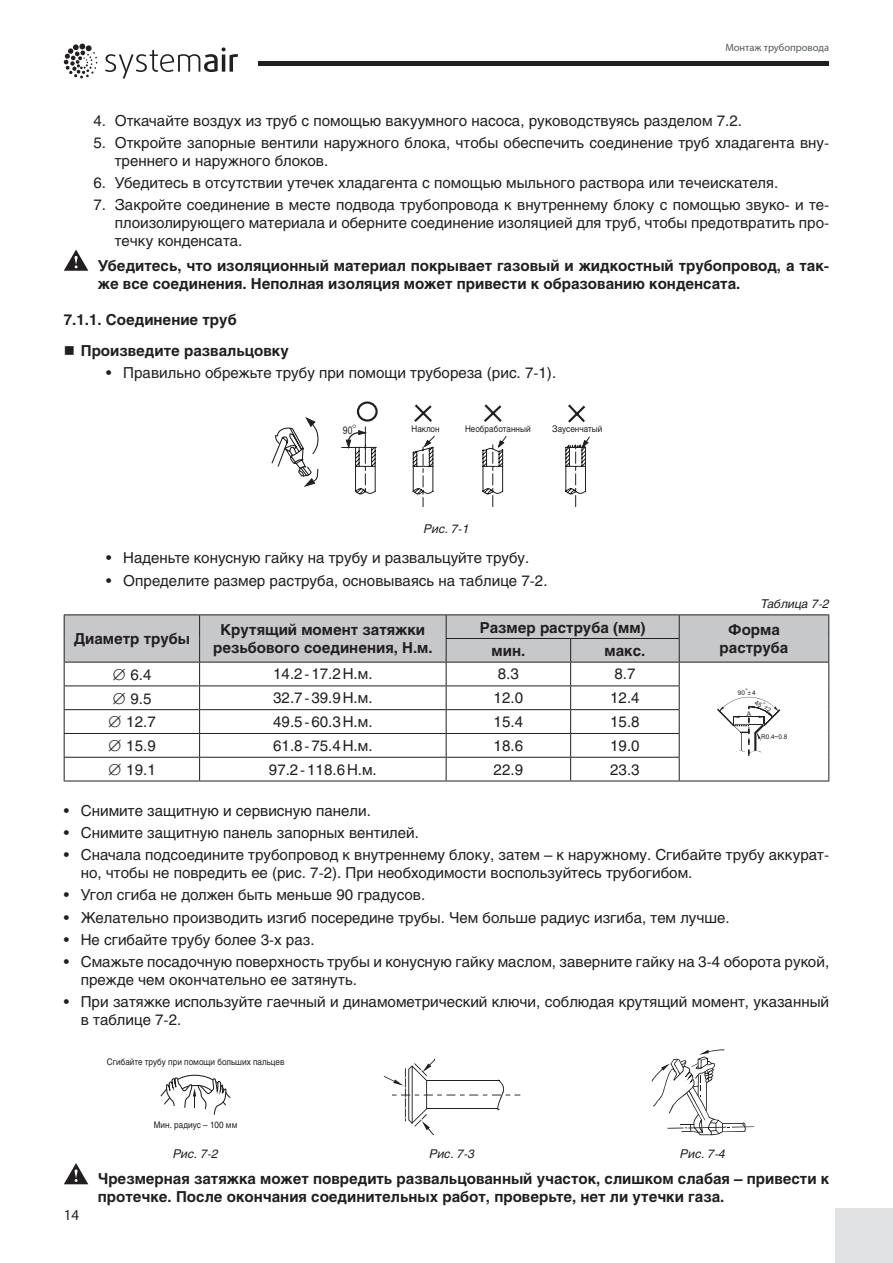
<style>
.page{position:relative;width:893px;height:1263px;background:#fff}
.page>*{position:absolute;margin:0;border:0;box-sizing:border-box;transform-origin:0 0}
.t1{font:15px/18px "Helios";color:#231f20}
.t2{font:700 15px/18px "Helios";color:#231f20}
.t3{font:15px "Myriad Pro";color:#231f20}
.t4{font:italic 12px "Helios";color:#231f20}
.t5{font:10.65px "Arial Narrow";color:#231f20}
.t6{font:10.5px "Myriad Pro";color:#57585a}
.t7{font:9px "Helios";color:#231f20;scale:.9 1}
.t8{font:6.45px "Arial";color:#231f20}
.s1{font-family:"Daxline Offc Pro";font-weight:300}
.s2{font-style:inherit}
</style>
<div class="page">
<svg style="left:105px;top:47px;width:133px;height:32px"></svg>
<svg style="left:64px;top:44px;width:34px;height:35px"></svg>
<hr style="left:258px;top:61px;width:571px;height:4px;background:#231f20">
<svg style="left:64px;top:249px;width:24px;height:22px"></svg>
<svg style="left:271px;top:418px;width:48px;height:69px"></svg>
<div style="left:357px;top:401px;width:21px;height:21px;border:2px solid #231f20;border-radius:50%"></div>
<svg style="left:341px;top:425px;width:35px;height:70px"></svg>
<svg style="left:412px;top:435px;width:23px;height:71px"></svg>
<svg style="left:414px;top:404px;width:18px;height:18px"></svg>
<svg style="left:482px;top:435px;width:25px;height:71px"></svg>
<svg style="left:484px;top:404px;width:18px;height:18px"></svg>
<svg style="left:565px;top:436px;width:25px;height:70px"></svg>
<svg style="left:568px;top:404px;width:18px;height:19px"></svg>
<hr style="left:64px;top:614px;width:136px;height:1px;background:#231f20">
<hr style="left:200px;top:614px;width:246px;height:1px;background:#231f20">
<hr style="left:446px;top:614px;width:125px;height:1px;background:#231f20">
<hr style="left:571px;top:614px;width:108px;height:1px;background:#231f20">
<hr style="left:679px;top:614px;width:150px;height:1px;background:#231f20">
<hr style="left:64px;top:781px;width:136px;height:1px;background:#231f20">
<hr style="left:200px;top:781px;width:246px;height:1px;background:#231f20">
<hr style="left:446px;top:781px;width:125px;height:1px;background:#231f20">
<hr style="left:571px;top:781px;width:108px;height:1px;background:#231f20">
<hr style="left:679px;top:781px;width:150px;height:1px;background:#231f20">
<svg style="left:64px;top:615px;width:765px;height:166px"></svg>
<svg style="left:160px;top:1075px;width:71px;height:41px"></svg>
<svg style="left:384px;top:1059px;width:136px;height:76px"></svg>
<svg style="left:651px;top:1049px;width:103px;height:86px"></svg>
<svg style="left:64px;top:1163px;width:24px;height:21px"></svg>
<div style="left:836px;top:1209px;width:57px;height:54px;background:#e1e2e4"></div>
<p class="t6" style="left:725px;top:42px;width:105px">Монтаж трубопровода</p>
<p class="t1" style="left:94px;top:111px;width:650px">4. Откачайте воздух из труб с помощью вакуумного насоса, руководствуясь разделом 7.2.</p>
<p class="t1" style="left:115px;top:133px;width:716px;text-indent:-21px">5. Откройте запорные вентили наружного блока, чтобы обеспечить соединение труб хладагента вну&shy;треннего и наружного блоков.</p>
<p class="t1" style="left:94px;top:174px;width:686px">6. Убедитесь в отсутствии утечек хладагента с помощью мыльного раствора или течеискателя.</p>
<p class="t1" style="left:115px;top:196px;width:716px;text-align:justify;text-indent:-21px">7. Закройте соединение в месте подвода трубопровода к внутреннему блоку с помощью звуко- и те&shy;плоизолирующего материала и оберните соединение изоляцией для труб, чтобы предотвратить про&shy;течку конденсата.</p>
<p class="t2" style="left:98px;top:256px;width:733px">Убедитесь, что изоляционный материал покрывает газовый и жидкостный трубопровод, а так&shy;же все соединения. Неполная изоляция может привести к образованию конденсата.</p>
<p class="t2" style="left:81px;top:304px;width:210px;line-height:30.8px;text-indent:-17px">7.1.1. Соединение труб<br>Произведите развальцовку</p>
<p class="t1" style="left:106px;top:363px;width:451px">• Правильно обрежьте трубу при помощи трубореза (рис. 7-1).</p>
<p class="t5" style="left:343px;top:422px;width:11px">90</p>
<p class="t7" style="left:411px;top:424px;width:33px">Наклон</p>
<p class="t7" style="left:465px;top:424px;width:74px">Необработанный</p>
<p class="t7" style="left:552px;top:424px;width:57px">Заусенчатый</p>
<p class="t4" style="left:424px;top:521px;width:47px">Рис. 7-1</p>
<p class="t1" style="left:106px;top:549px;width:425px">• Наденьте конусную гайку на трубу и развальцуйте трубу.</p>
<p class="t1" style="left:106px;top:571px;width:443px">• Определите размер раструба, основываясь на таблице 7-2.</p>
<p class="t4" style="left:761px;top:597px;width:70px">Таблица 7-2</p>
<p class="t2" style="left:74px;top:630px;width:118px">Диаметр трубы</p>
<p class="t2" style="left:213px;top:621px;width:221px;text-align:center">Крутящий момент затяжки резьбового соединения, Н.м.</p>
<p class="t2" style="left:480px;top:618px;width:168px">Размер раструба (мм)</p>
<p class="t2" style="left:728px;top:621px;width:53px">Форма</p>
<p class="t2" style="left:492px;top:642px;width:35px">мин.</p>
<p class="t2" style="left:604px;top:642px;width:42px">макс.</p>
<p class="t2" style="left:720px;top:639px;width:70px">раструба</p>
<p class="t1" style="left:112px;top:665px;width:41px"><span class="s1">⌀</span> 6.4</p>
<p class="t1" style="left:273px;top:665px;width:101px">14.2-17.2Н.м.</p>
<p class="t1" style="left:498px;top:665px;width:23px">8.3</p>
<p class="t1" style="left:614px;top:665px;width:23px">8.7</p>
<p class="t8" style="left:738px;top:689px;width:20px">90<sup>°</sup><span class="s2">±</span>4</p>
<p class="t8" style="left:747px;top:709px;width:6px">A</p>
<p class="t1" style="left:112px;top:689px;width:41px"><span class="s1">⌀</span> 9.5</p>
<p class="t1" style="left:273px;top:689px;width:101px">32.7-39.9Н.м.</p>
<p class="t1" style="left:494px;top:689px;width:31px">12.0</p>
<p class="t1" style="left:610px;top:689px;width:31px">12.4</p>
<p class="t1" style="left:108px;top:713px;width:49px"><span class="s1">⌀</span> 12.7</p>
<p class="t1" style="left:273px;top:712px;width:101px">49.5-60.3Н.м.</p>
<p class="t1" style="left:494px;top:712px;width:31px">15.4</p>
<p class="t1" style="left:610px;top:712px;width:31px">15.8</p>
<p class="t1" style="left:108px;top:737px;width:49px"><span class="s1">⌀</span> 15.9</p>
<p class="t1" style="left:273px;top:736px;width:101px">61.8-75.4Н.м.</p>
<p class="t1" style="left:494px;top:736px;width:31px">18.6</p>
<p class="t1" style="left:610px;top:736px;width:31px">19.0</p>
<p class="t1" style="left:108px;top:760px;width:49px"><span class="s1">⌀</span> 19.1</p>
<p class="t1" style="left:269px;top:760px;width:109px">97.2-118.6Н.м.</p>
<p class="t1" style="left:494px;top:760px;width:31px">22.9</p>
<p class="t1" style="left:610px;top:760px;width:31px">23.3</p>
<p class="t1" style="left:64px;top:801px;width:309px">• Снимите защитную и сервисную панели.</p>
<p class="t1" style="left:64px;top:823px;width:357px">• Снимите защитную панель запорных вентилей.</p>
<p class="t1" style="left:81px;top:846px;width:750px;text-indent:-17px">• Сначала подсоедините трубопровод к внутреннему блоку, затем – к наружному. Сгибайте трубу аккурат&shy;но, чтобы не повредить ее (рис. 7-2). При необходимости воспользуйтесь трубогибом.</p>
<p class="t1" style="left:64px;top:886px;width:363px">• Угол сгиба не должен быть меньше 90 градусов.</p>
<p class="t1" style="left:64px;top:908px;width:667px">• Желательно производить изгиб посередине трубы. Чем больше радиус изгиба, тем лучше.</p>
<p class="t1" style="left:64px;top:930px;width:252px">• Не сгибайте трубу более 3-х раз.</p>
<p class="t1" style="left:81px;top:953px;width:750px;text-indent:-17px">• Смажьте посадочную поверхность трубы и конусную гайку маслом, заверните гайку на 3-4 оборота рукой, прежде чем окончательно ее затянуть.</p>
<p class="t1" style="left:81px;top:993px;width:750px;text-indent:-17px">• При затяжке используйте гаечный и динамометрический ключи, соблюдая крутящий момент, указанный в таблице 7-2.</p>
<p class="t7" style="left:107px;top:1056px;width:199px">Сгибайте трубу при помощи больших пальцев</p>
<p class="t8" style="left:757px;top:698px;width:19px;rotate:28deg">45<sup>°</sup><span class="s2">±</span>2</p>
<p class="t8" style="left:761px;top:733px;width:28px">R0.4~0.8</p>
<p class="t3" style="left:64px;top:1206px;width:17px">14</p>
<p class="t7" style="left:154px;top:1119px;width:94px">Мин. радиус – 100 мм</p>
<p class="t4" style="left:173px;top:1146px;width:47px">Рис. 7-2</p>
<p class="t4" style="left:429px;top:1146px;width:47px">Рис. 7-3</p>
<p class="t4" style="left:680px;top:1146px;width:47px">Рис. 7-4</p>
<p class="t2" style="left:98px;top:1170px;width:733px">Чрезмерная затяжка может повредить развальцованный участок, слишком слабая – привести к протечке. После окончания соединительных работ, проверьте, нет ли утечки газа.</p>
</div>
